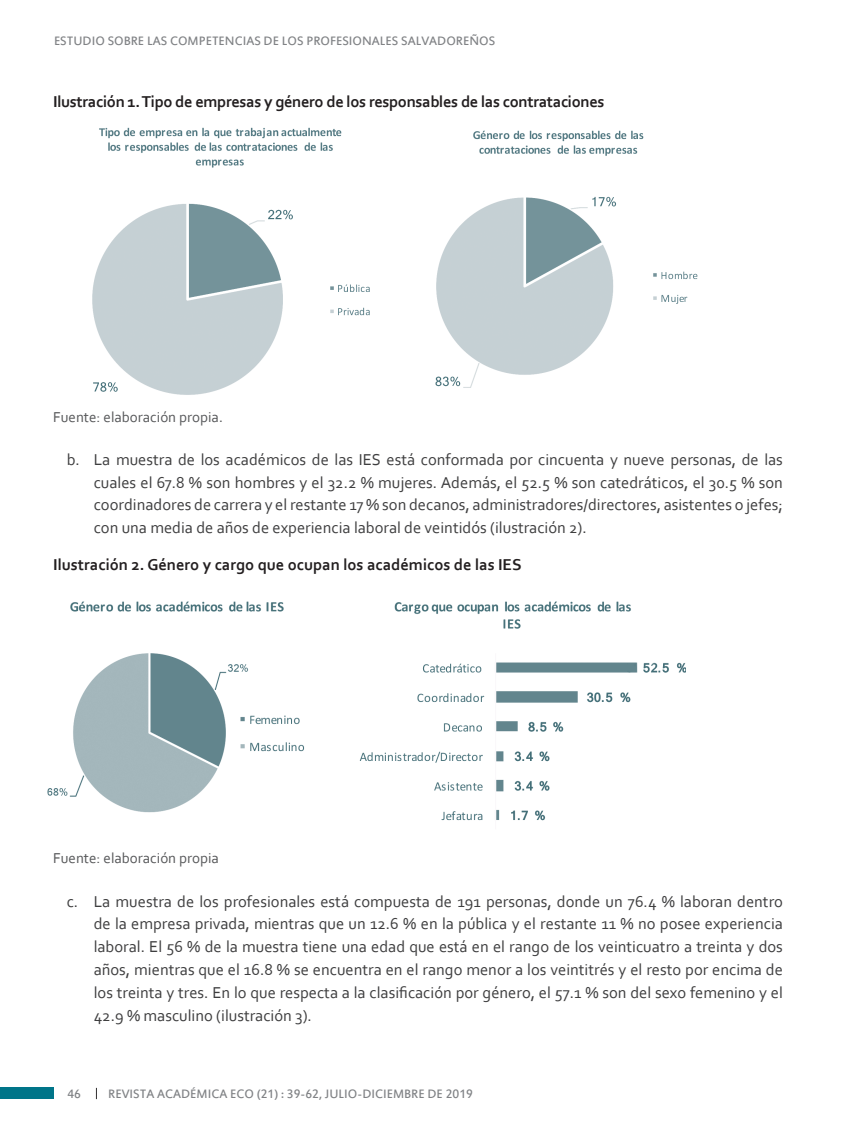
<style>
.page{position:relative;width:864px;height:1134px;background:#fff}
.page>*{position:absolute;margin:0;border:0;box-sizing:border-box;transform-origin:0 0}
.t1{font:16.5px/22.8px "Corbel";color:#3e3e3f;text-align:justify}
.FIGURA_TITULO{font:700 16.5px "Corbel";letter-spacing:-.02em;color:#231f20}
.FIGURA_TITULO-2{font:700 16.5px "Corbel";color:#231f20}
.FUENTE{font:15px "Corbel";color:#57585a}
.t2{font:13.5px "Estrangelo Edessa";color:#808285}
</style>
<div class="page">
<div style="left:0;top:1088px;width:54px;height:11px;background:#007589"></div>
<img style="left:47px;top:601px;width:638px;height:220px">
<img style="left:92px;top:127px;width:606px;height:268px">
<p class="t2" style="left:54px;top:34px;width:443px">ESTUDIO SOBRE LAS COMPETENCIAS DE LOS PROFESIONALES SALVADOREÑOS</p>
<p class="FIGURA_TITULO" style="left:53px;top:92px;width:553px">Ilustración 1. Tipo de empresas y género de los responsables de las contrataciones</p>
<p class="FUENTE" style="left:53px;top:408px;width:171px">Fuente: elaboración propia.</p>
<p class="t1" style="left:94px;top:448px;width:691px;text-indent:-27px">b. La muestra de los académicos de las IES está conformada por cincuenta y nueve personas, de las cuales el 67.8 % son hombres y el 32.2 % mujeres. Además, el 52.5 % son catedráticos, el 30.5 % son coordinadores de carrera y el restante 17 % son decanos, administradores/directores, asistentes o jefes; con una media de años de experiencia laboral de veintidós (ilustración 2).</p>
<p class="FIGURA_TITULO-2" style="left:53px;top:554px;width:470px">Ilustración 2. Género y cargo que ocupan los académicos de las IES</p>
<p class="FUENTE" style="left:53px;top:849px;width:167px">Fuente: elaboración propia</p>
<p class="t1" style="left:94px;top:889px;width:691px;text-indent:-27px">c. La muestra de los profesionales está compuesta de 191 personas, donde un 76.4 % laboran dentro de la empresa privada, mientras que un 12.6 % en la pública y el restante 11 % no posee experiencia laboral. El 56 % de la muestra tiene una edad que está en el rango de los veinticuatro a treinta y dos años, mientras que el 16.8 % se encuentra en el rango menor a los veintitrés y el resto por encima de los treinta y tres. En lo que respecta a la clasificación por género, el 57.1 % son del sexo femenino y el 42.9 % masculino (ilustración 3).</p>
<p class="t2" style="left:68px;top:1087px;width:15px">46</p>
<p class="t2" style="left:108px;top:1087px;width:366px">REVISTA ACADÉMICA ECO (21) : 39-62, JULIO-DICIEMBRE DE 2019</p>
</div>
